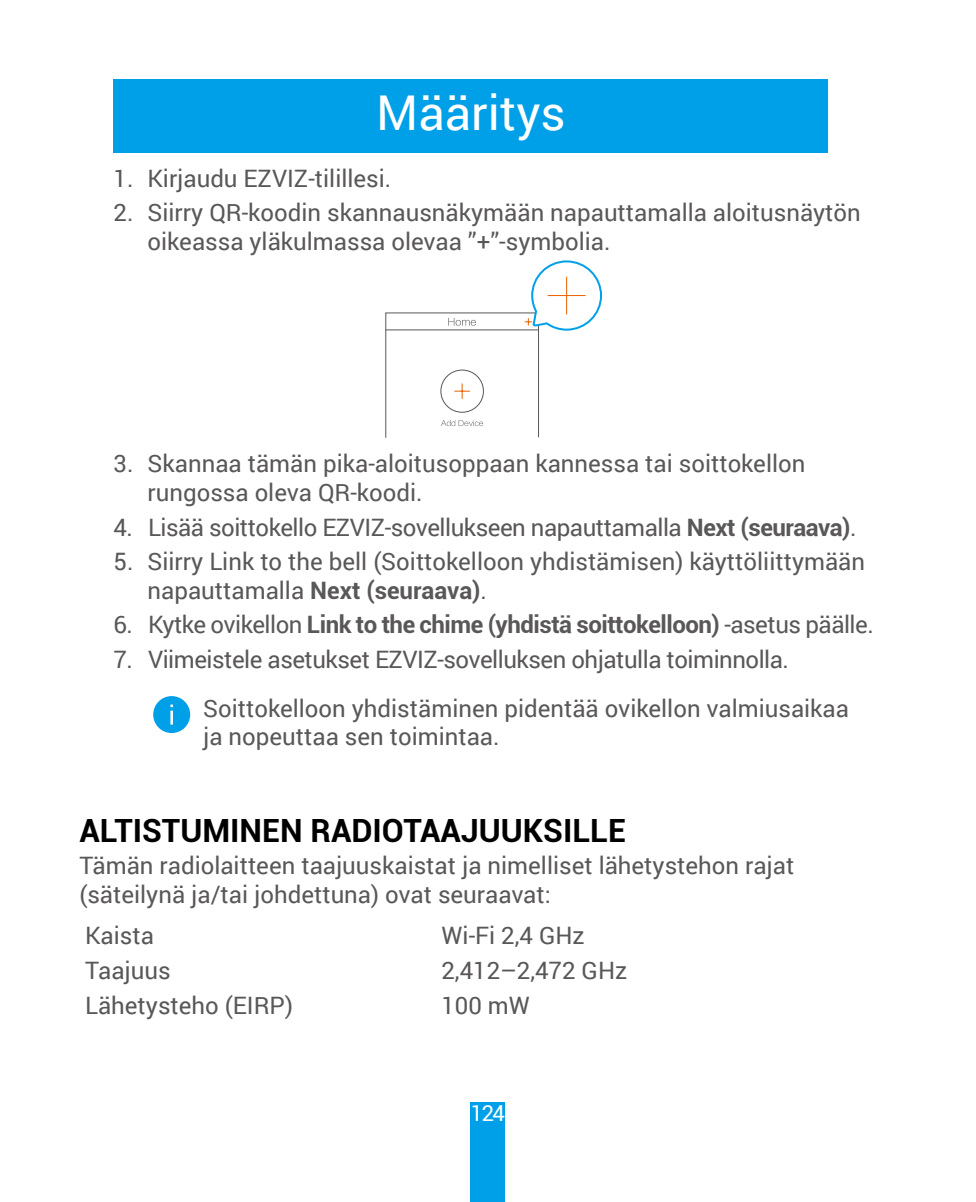
<style>
.page{position:relative;width:976px;height:1202px;background:#fff}
.page>*{position:absolute;margin:0;border:0;box-sizing:border-box;transform-origin:0 0}
.t1{font:48px "Roboto";color:#fff}
.t2{font:700 32px "Roboto";color:#000}
.t3{font:24px/28.8px "Roboto";color:#595757}
.t4{font:24px/48.8px "Roboto";letter-spacing:-.02em;color:#595757}
.t5{font:700 24px "Roboto";letter-spacing:-.02em;color:#595757}
.t6{font:22px "Roboto";color:#fff}
.s1{font-weight:700}
.s2{font-weight:400}
</style>
<div class="page">
<div style="left:471px;top:1102px;width:34px;height:100px;background:#00a0e9"></div>
<div style="left:113px;top:79px;width:715px;height:74px;background:#00a0e9"></div>
<svg style="left:441px;top:420px;width:42px;height:6px"></svg>
<div style="left:385px;top:312px;width:154px;height:126px;border:1px solid #595757"></div>
<svg style="left:454px;top:383px;width:15px;height:16px"></svg>
<div style="left:440px;top:370px;width:44px;height:43px;border:1px solid #595757;border-radius:50%"></div>
<svg style="left:385px;top:260px;width:217px;height:72px"></svg>
<hr style="left:547px;top:295px;width:38px;height:1px;background:#eb6100">
<hr style="left:565px;top:277px;width:2px;height:37px;background:#eb6100">
<hr style="left:385px;top:329px;width:153px;height:2px;background:#595757">
<div style="left:153px;top:696px;width:37px;height:37px;background:#00a0e9;border-radius:50%"></div>
<hr style="left:170px;top:711px;width:3px;height:14px;background:#fff">
<h1 class="t1" style="left:376px;top:79px;width:191px">Määritys</h1>
<p class="t3" style="left:113px;top:163px;width:279px">1. Kirjaudu EZVIZ-tilillesi.</p>
<p class="t3" style="left:147px;top:197px;width:714px;text-indent:-34px">2. Siirry QR-koodin skannausnäkymään napauttamalla aloitusnäytön oikeassa yläkulmassa olevaa ”+”-symbolia.</p>
<p class="t3" style="left:147px;top:448px;width:659px;text-indent:-34px">3. Skannaa tämän pika-aloitusoppaan kannessa tai soittokellon rungossa oleva QR-koodi.</p>
<p class="t4" style="left:113px;top:502px;width:744px">4. Lisää soittokello EZVIZ-sovellukseen napauttamalla <span class="s1">Next (seuraava)</span>.</p>
<p class="t3" style="left:147px;top:546px;width:718px;text-indent:-34px">5. Siirry Link to the bell (Soittokelloon yhdistämisen) käyttöliittymään napauttamalla <span class="s1">Next (seuraava)</span>.</p>
<p class="t5" style="left:113px;top:608px;width:761px"><span class="s2">6. Kytke ovikellon</span> Link to the chime (yhdistä soittokelloon) <span class="s2">-asetus päälle.</span></p>
<p class="t4" style="left:203px;top:634px;width:647px;text-indent:-90px">7. Viimeistele asetukset EZVIZ-sovelluksen ohjatulla toiminnolla.<br>Soittokelloon yhdistäminen pidentää ovikellon valmiusaikaa</p>
<p class="t3" style="left:203px;top:721px;width:298px">ja nopeuttaa sen toimintaa.</p>
<h2 class="t2" style="left:79px;top:808px;width:547px">ALTISTUMINEN RADIOTAAJUUKSILLE</h2>
<p class="t3" style="left:79px;top:850px;width:716px">Tämän radiolaitteen taajuuskaistat ja nimelliset lähetystehon rajat (säteilynä ja/tai johdettuna) ovat seuraavat:</p>
<p class="t3" style="left:85px;top:920px;width:70px">Kaista</p>
<p class="t3" style="left:441px;top:920px;width:145px">Wi-Fi 2,4 GHz</p>
<p class="t3" style="left:85px;top:955px;width:87px">Taajuus</p>
<p class="t3" style="left:441px;top:955px;width:187px">2,412–2,472 GHz</p>
<p class="t3" style="left:85px;top:990px;width:209px">Lähetysteho (EIRP)</p>
<p class="t3" style="left:441px;top:990px;width:90px">100 mW</p>
<p class="t6" style="left:471px;top:1098px;width:36px">124</p>
</div>
